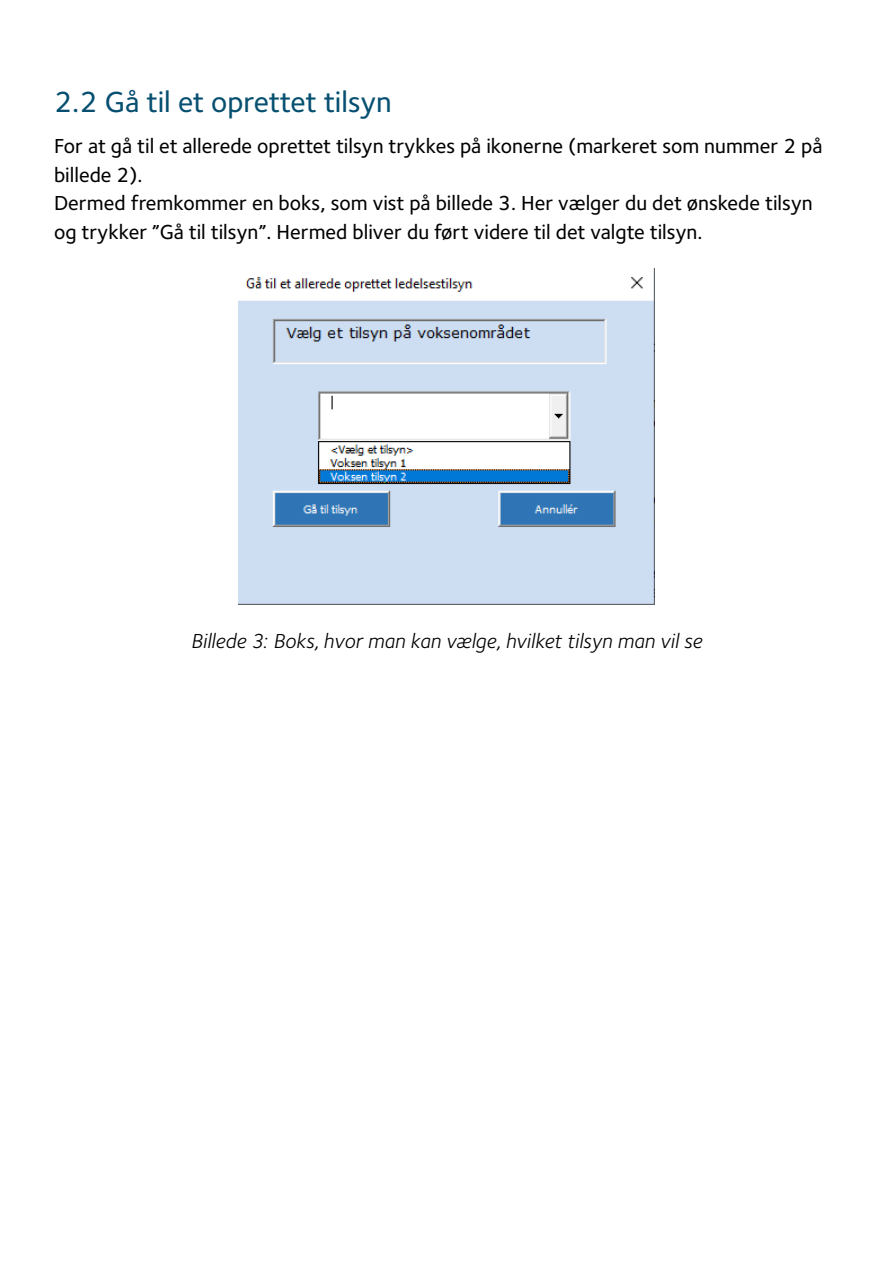
<style>
.page{position:relative;width:893px;height:1263px;background:#fff}
.page>*{position:absolute;margin:0;border:0;box-sizing:border-box;transform-origin:0 0}
.Overskrift_h3{font:500 30px "Foundry Sterling";color:#064f71}
.t1{font:500 21px/28.5px "Foundry Sterling";color:#000}
.t2{font:italic 21px "Foundry Sterling";color:#000}
</style>
<div class="page">
<img style="left:238px;top:269px;width:417px;height:335px">
<h3 class="Overskrift_h3" style="left:54px;top:84px;width:339px">2.2 Gå til et oprettet tilsyn</h3>
<p class="t1" style="left:54px;top:132px;width:770px">For at gå til et allerede oprettet tilsyn trykkes på ikonerne (markeret som nummer 2 på billede 2).</p>
<p class="t1" style="left:54px;top:189px;width:760px">Dermed fremkommer en boks, som vist på billede 3. Her vælger du det ønskede tilsyn og trykker ”Gå til tilsyn”. Hermed bliver du ført videre til det valgte tilsyn.</p>
<p class="t2" style="left:191px;top:629px;width:513px">Billede 3: Boks, hvor man kan vælge, hvilket tilsyn man vil se</p>
</div>
